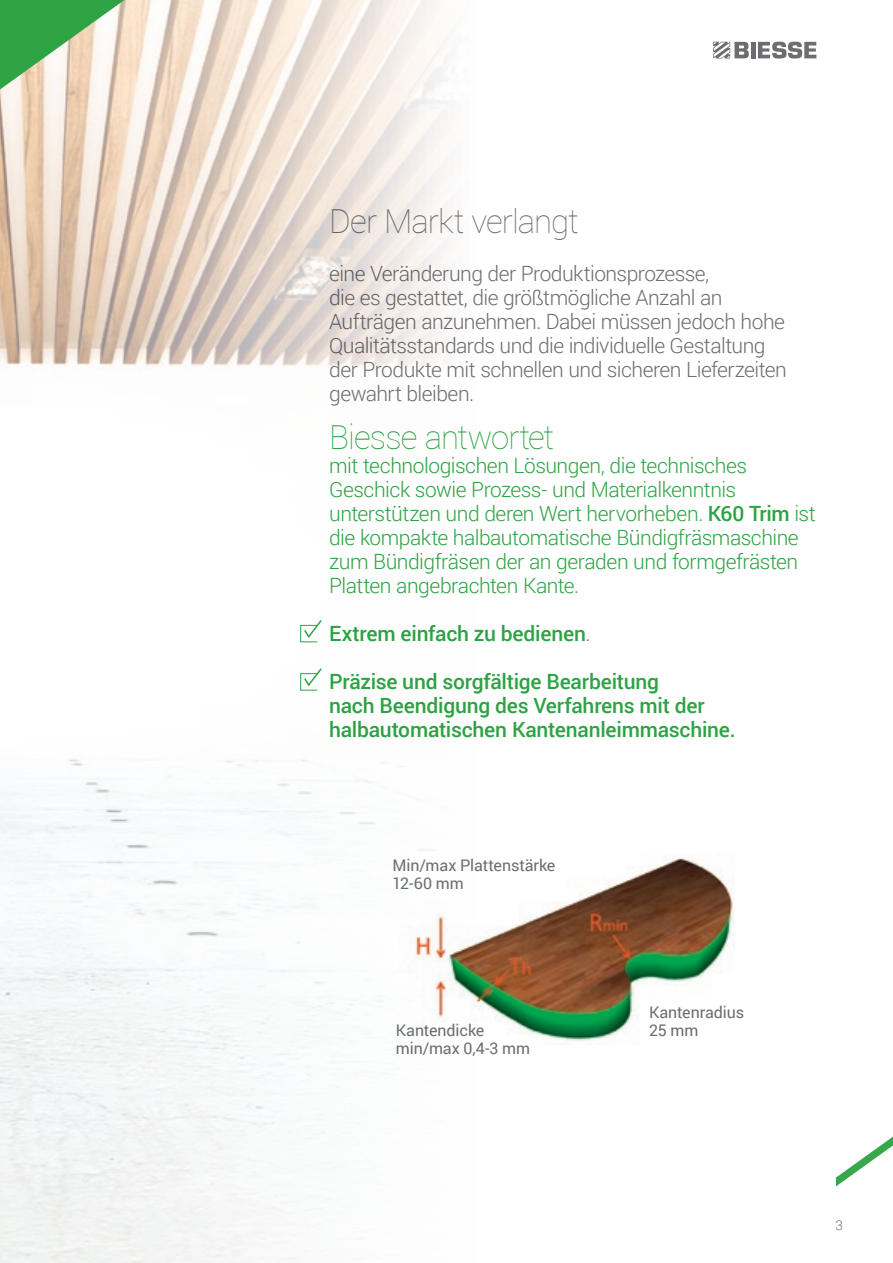
<style>
.page{position:relative;width:893px;height:1263px;background:#fff}
.page>*{position:absolute;margin:0;border:0;box-sizing:border-box;transform-origin:0 0}
.t1{font:100 33px "Roboto";letter-spacing:-.025em;color:#6c6d70}
.t2{font:100 33px "Roboto";letter-spacing:-.03em;color:#2da343}
.t3{font:300 21px/24px "Roboto";letter-spacing:-.025em;color:#2da343}
.t4{font:300 21px/24px "Roboto";letter-spacing:-.025em;color:#6c6d70}
.t5{font:500 21px/24px "Roboto";letter-spacing:-.01em;color:#2da343}
.t6{font:16.05px/18px "Roboto";letter-spacing:-.005em;color:#6c6d70}
.t7{font:300 13.5px "Roboto";color:#6c6d70}
.s1{font-weight:500}
.s2{font-weight:300;color:#6c6d70}
</style>
<div class="page">
<img style="left:0;top:0;width:837px;height:1263px">
<svg style="left:0;top:0;width:124px;height:89px"></svg>
<hr style="left:751px;top:42px;width:4px;height:16px;background:#6c6d70">
<svg style="left:758px;top:42px;width:58px;height:17px"></svg>
<svg style="left:713px;top:42px;width:36px;height:17px"></svg>
<svg style="left:836px;top:1127px;width:57px;height:59px"></svg>
<img style="left:400px;top:854px;width:334px;height:190px">
<svg style="left:303px;top:618px;width:20px;height:21px"></svg>
<div style="left:300px;top:625px;width:18px;height:17px;border:1px solid #2da343"></div>
<svg style="left:303px;top:667px;width:20px;height:21px"></svg>
<div style="left:300px;top:673px;width:18px;height:17px;border:1px solid #2da343"></div>
<h1 class="t1" style="left:329px;top:199px;width:251px">Der Markt verlangt</h1>
<p class="t4" style="left:329px;top:261px;width:459px">eine Veränderung der Produktionsprozesse,<br>die es gestattet, die größtmögliche Anzahl an Aufträgen anzunehmen. Dabei müssen jedoch hohe Qualitätsstandards und die individuelle Gestaltung der Produkte mit schnellen und sicheren Lieferzeiten gewahrt bleiben.</p>
<h1 class="t2" style="left:329px;top:415px;width:226px">Biesse antwortet</h1>
<p class="t3" style="left:329px;top:453px;width:488px">mit technologischen Lösungen, die technisches Geschick sowie Prozess- und Materialkenntnis unterstützen und deren Wert hervorheben. <span class="s1">K60 Trim</span> ist die kompakte halbautomatische Bündigfräsmaschine zum Bündigfräsen der an geraden und formgefrästen Platten angebrachten Kante.</p>
<p class="t5" style="left:329px;top:621px;width:263px">Extrem einfach zu bedienen<span class="s2">.</span></p>
<p class="t5" style="left:329px;top:669px;width:408px">Präzise und sorgfältige Bearbeitung<br>nach Beendigung des Verfahrens mit der halbautomatischen Kantenanleimmaschine.</p>
<p class="t6" style="left:393px;top:856px;width:164px">Min/max Plattenstärke<br>12-60 mm</p>
<p class="t6" style="left:396px;top:1021px;width:136px">Kantendicke min/max 0,4-3 mm</p>
<p class="t6" style="left:649px;top:1003px;width:97px">Kantenradius<br>25 mm</p>
<p class="t7" style="left:836px;top:1215px;width:9px">3</p>
</div>
